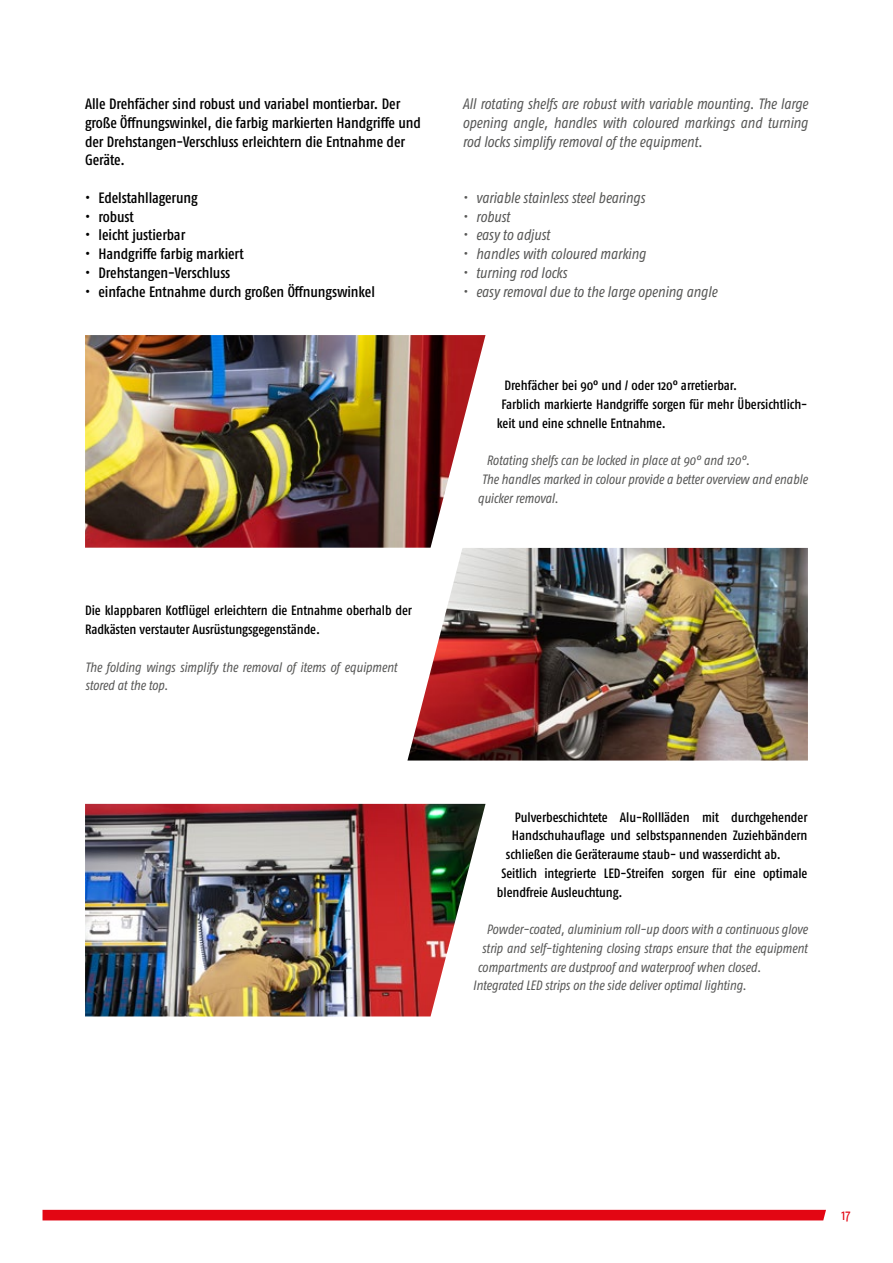
<style>
.page{position:relative;width:893px;height:1263px;background:#fff}
.page>*{position:absolute;margin:0;border:0;box-sizing:border-box;transform-origin:0 0}
.t1{font:500 condensed 15px/18.8px "Fago Pro";letter-spacing:-.01em;color:#000}
.t2{font:italic condensed 15px/18.8px "Fago Pro";letter-spacing:-.005em;color:#575756;text-align:justify}
.t3{font:condensed 15px "Fago Pro";color:#e30613}
.t4{font:500 condensed 13.5px/18.8px "Fago Pro";letter-spacing:-.005em;color:#000}
.t5{font:italic condensed 13.5px/18.8px "Fago Pro";letter-spacing:-.005em;color:#575756}
</style>
<div class="page">
<div style="left:43px;top:1210px;width:783px;height:10px;background:#e30613"></div>
<img style="left:85px;top:335px;width:400px;height:213px">
<img style="left:85px;top:804px;width:400px;height:212px">
<img style="left:407px;top:548px;width:401px;height:212px">
<p class="t1" style="left:85px;top:94px;width:338px">Alle Drehfächer sind robust und variabel montierbar. Der große Öffnungswinkel, die farbig markierten Handgriffe und der Drehstangen-Verschluss erleichtern die Entnahme der Geräte.</p>
<p class="t1" style="left:85px;top:188px;width:114px">• Edelstahllagerung</p>
<p class="t1" style="left:85px;top:207px;width:50px">• robust</p>
<p class="t1" style="left:85px;top:226px;width:102px">• leicht justierbar</p>
<p class="t1" style="left:85px;top:244px;width:160px">• Handgriffe farbig markiert</p>
<p class="t1" style="left:85px;top:263px;width:147px">• Drehstangen-Verschluss</p>
<p class="t1" style="left:85px;top:282px;width:291px">• einfache Entnahme durch großen Öffnungswinkel</p>
<p class="t4" style="left:85px;top:601px;width:329px">Die klappbaren Kotflügel erleichtern die Entnahme oberhalb der<br>Radkästen verstauter Ausrüstungsgegenstände.</p>
<p class="t5" style="left:85px;top:657px;width:314px">The folding wings simplify the removal of items of equipment stored at the top.</p>
<p class="t2" style="left:462px;top:94px;width:347px">All rotating shelfs are robust with variable mounting. The large opening angle, handles with coloured markings and turning rod locks simplify removal of the equipment.</p>
<p class="t2" style="left:462px;top:188px;width:184px">• variable stainless steel bearings</p>
<p class="t2" style="left:462px;top:207px;width:49px">• robust</p>
<p class="t2" style="left:462px;top:226px;width:89px">• easy to adjust</p>
<p class="t2" style="left:462px;top:244px;width:185px">• handles with coloured marking</p>
<p class="t2" style="left:462px;top:263px;width:106px">• turning rod locks</p>
<p class="t2" style="left:462px;top:282px;width:256px">• easy removal due to the large opening angle</p>
<p class="t4" style="left:504px;top:376px;width:234px">Drehfächer bei 90° und / oder 120° arretierbar.</p>
<p class="t4" style="left:501px;top:395px;width:307px">Farblich markierte Handgriffe sorgen für mehr Übersichtlich-</p>
<p class="t4" style="left:497px;top:414px;width:170px">keit und eine schnelle Entnahme.</p>
<p class="t5" style="left:486px;top:451px;width:265px">Rotating shelfs can be locked in place at 90° and 120°.</p>
<p class="t5" style="left:482px;top:470px;width:327px">The handles marked in colour provide a better overview and enable</p>
<p class="t5" style="left:477px;top:489px;width:82px">quicker removal.</p>
<p class="t4" style="left:515px;top:807px;width:294px">Pulverbeschichtete Alu-Rollläden mit durchgehender</p>
<p class="t4" style="left:512px;top:826px;width:297px">Handschuhauflage und selbstspannenden Zuziehbändern</p>
<p class="t4" style="left:506px;top:845px;width:276px">schließen die Geräteraume staub- und wasserdicht ab.</p>
<p class="t4" style="left:501px;top:864px;width:308px">Seitlich integrierte LED-Streifen sorgen für eine optimale</p>
<p class="t4" style="left:497px;top:882px;width:127px">blendfreie Ausleuchtung.</p>
<p class="t5" style="left:486px;top:920px;width:323px">Powder-coated, aluminium roll-up doors with a continuous glove</p>
<p class="t5" style="left:482px;top:939px;width:327px">strip and self-tightening closing straps ensure that the equipment</p>
<p class="t5" style="left:477px;top:957px;width:285px">compartments are dustproof and waterproof when closed.</p>
<p class="t5" style="left:473px;top:976px;width:275px">Integrated LED strips on the side deliver optimal lighting.</p>
<p class="t3" style="left:841px;top:1206px;width:11px">17</p>
</div>
